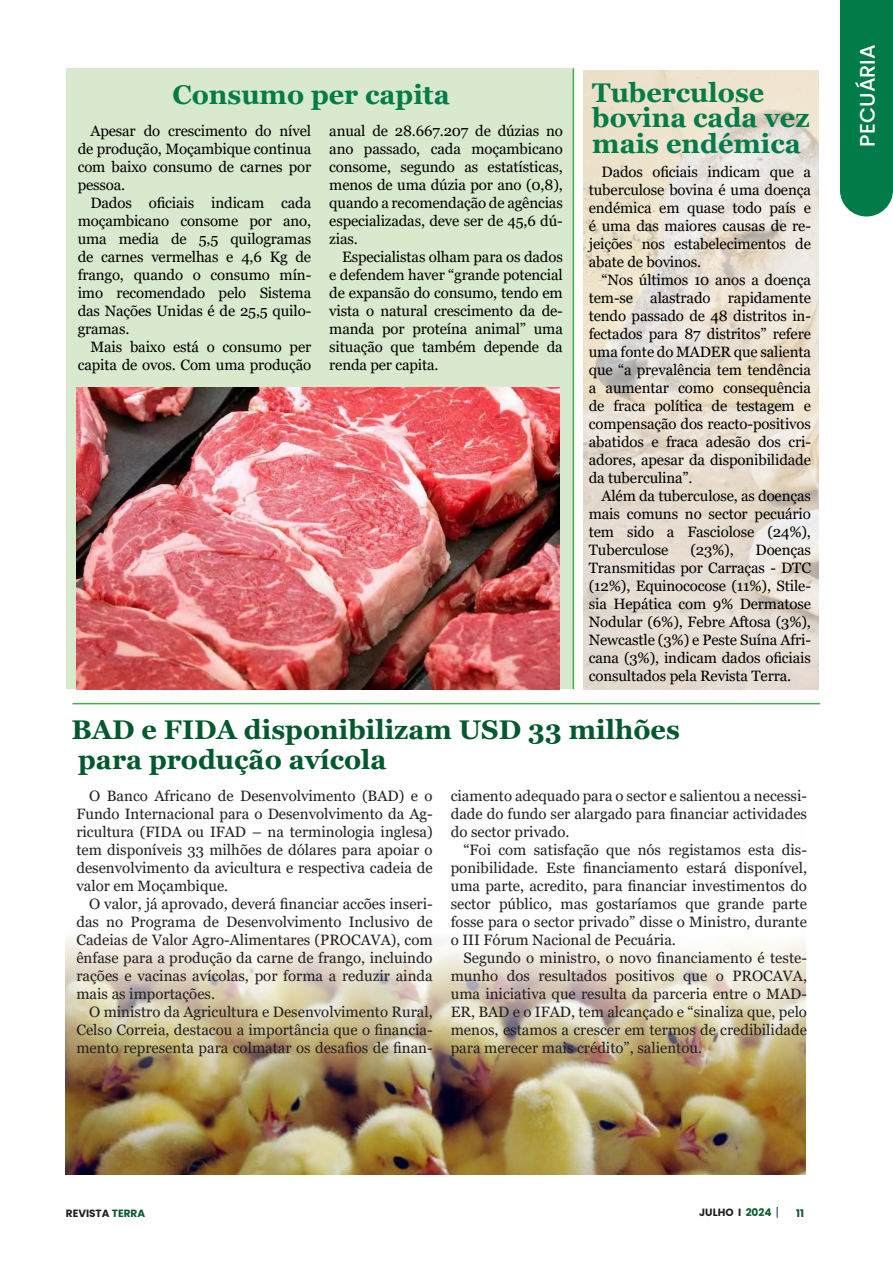
<style>
.page{position:relative;width:893px;height:1263px;background:#fff}
.page>*{position:absolute;margin:0;border:0;box-sizing:border-box;transform-origin:0 0}
.TITULO{font:700 27px "Georgia";color:#00592e}
.TITULO-2{font:700 27px/25.5px "Georgia";color:#017c48}
.Titulo{font:500 21px "Poppins";color:#fff}
.Texto{font:15px/18px "Georgia";letter-spacing:-.01em;color:#000;text-align:justify}
.Texto-2{font:15px/18px "Georgia";color:#231f20;text-align:justify}
.t1{font:700 10.5px "Poppins";color:#231f20}
.t2{font:700 10.5px "Poppins";color:#0a582d}
.s1{color:#0a582d}
</style>
<div class="page">
<div style="left:840px;top:0;width:53px;height:216px;background:#017c48"></div>
<div style="left:66px;top:68px;width:507px;height:621px;background:#d8e9cd"></div>
<img style="left:66px;top:938px;width:740px;height:237px">
<img style="left:584px;top:70px;width:234px;height:619px">
<hr style="left:573px;top:68px;width:1px;height:621px;background:#40ae49">
<img style="left:77px;top:387px;width:482px;height:302px">
<hr style="left:73px;top:703px;width:747px;height:1px;background:#40ae49">
<p class="TITULO-2" style="left:172px;top:82px;width:279px">Consumo per capita</p>
<p class="Texto" style="left:78px;top:122px;width:235px;text-indent:13px">Apesar do crescimento do nível de produção, Moçambique continua com baixo consumo de carnes por pessoa.</p>
<p class="Texto" style="left:78px;top:194px;width:235px;text-indent:13px">Dados oficiais indicam cada moçambicano consome por ano, uma media de 5,5 quilogramas de carnes vermelhas e 4,6 Kg de frango, quando o consumo mín&shy;imo recomendado pelo Sistema das Nações Unidas é de 25,5 quilo&shy;gramas.</p>
<p class="Texto" style="left:78px;top:338px;width:235px;text-align:right">Mais baixo está o consumo per capita de ovos. Com uma produção</p>
<p class="Texto" style="left:329px;top:122px;width:235px">anual de 28.667.207 de dúzias no ano passado, cada moçambicano consome, segundo as estatísticas, menos de uma dúzia por ano (0,8), quando a recomendação de agências especializadas, deve ser de 45,6 dú&shy;zias.</p>
<p class="Texto" style="left:329px;top:248px;width:235px;text-indent:13px">Especialistas olham para os dados e defendem haver “grande potencial de expansão do consumo, tendo em vista o natural crescimento da de&shy;manda por proteína animal” uma situação que também depende da renda per capita.</p>
<p class="TITULO-2" style="left:592px;top:80px;width:219px">Tuberculose bovina cada vez mais endémica</p>
<p class="Texto" style="left:589px;top:163px;width:224px;text-indent:13px">Dados oficiais indicam que a tuberculose bovina é uma doença endémica em quase todo país e é uma das maiores causas de re&shy;jeições nos estabelecimentos de abate de bovinos.</p>
<p class="Texto" style="left:589px;top:271px;width:224px;text-indent:13px">“Nos últimos 10 anos a doença tem-se alastrado rapidamente tendo passado de 48 distritos in&shy;fectados para 87 distritos” refere uma fonte do MADER que salienta que “a prevalência tem tendência a aumentar como consequência de fraca política de testagem e compensação dos reacto-positivos abatidos e fraca adesão dos cri&shy;adores, apesar da disponibilidade da tuberculina”.</p>
<p class="Texto" style="left:589px;top:487px;width:224px;text-indent:13px">Além da tuberculose, as doenças mais comuns no sector pecuário tem sido a Fasciolose (24%), Tuberculose</p>
<p class="Texto" style="left:690px;top:541px;width:45px">(23%),</p>
<p class="Texto" style="left:589px;top:541px;width:224px;text-indent:167px">Doenças Transmitidas por Carraças - DTC (12%), Equinococose (11%), Stile&shy;sia Hepática com 9% Dermatose Nodular (6%), Febre Aftosa (3%), Newcastle (3%) e Peste Suína Afri&shy;cana (3%), indicam dados oficiais consultados pela Revista Terra.</p>
<p class="TITULO" style="left:71px;top:712px;width:610px">BAD e FIDA disponibilizam USD 33 milhões</p>
<p class="TITULO" style="left:78px;top:742px;width:310px">para produção avícola</p>
<p class="Texto-2" style="left:76px;top:787px;width:358px;text-indent:13px">O Banco Africano de Desenvolvimento (BAD) e o Fundo Internacional para o Desenvolvimento da Ag&shy;ricultura (FIDA ou IFAD – na terminologia inglesa) tem disponíveis 33 milhões de dólares para apoiar o desenvolvimento da avicultura e respectiva cadeia de valor em Moçambique.</p>
<p class="Texto-2" style="left:76px;top:895px;width:358px;text-indent:13px">O valor, já aprovado, deverá financiar accões inseri&shy;das no Programa de Desenvolvimento Inclusivo de Cadeias de Valor Agro-Alimentares (PROCAVA), com ênfase para a produção da carne de frango, incluindo rações e vacinas avícolas, por forma a reduzir ainda mais as importações.</p>
<p class="Texto-2" style="left:76px;top:1003px;width:358px;text-indent:13px">O ministro da Agricultura e Desenvolvimento Rural, Celso Correia, destacou a importância que o financia&shy;mento representa para colmatar os desafios de finan-</p>
<p class="Texto-2" style="left:451px;top:787px;width:358px">ciamento adequado para o sector e salientou a necessi&shy;dade do fundo ser alargado para financiar actividades do sector privado.</p>
<p class="Texto-2" style="left:451px;top:841px;width:358px;text-indent:13px">“Foi com satisfação que nós registamos esta dis&shy;ponibilidade. Este financiamento estará disponível, uma parte, acredito, para financiar investimentos do sector público, mas gostaríamos que grande parte fosse para o sector privado” disse o Ministro, durante o III Fórum Nacional de Pecuária.</p>
<p class="Texto-2" style="left:451px;top:949px;width:358px;text-indent:13px">Segundo o ministro, o novo financiamento é teste&shy;munho dos resultados positivos que o PROCAVA, uma iniciativa que resulta da parceria entre o MAD-ER, BAD e o IFAD, tem alcançado e “sinaliza que, pelo menos, estamos a crescer em termos de credibilidade para merecer mais crédito”, salientou.</p>
<p class="Titulo" style="left:855px;top:147px;width:104px;rotate:-90deg">PECUÁRIA</p>
<p class="t1" style="left:66px;top:1207px;width:81px">REVISTA <span class="s1">TERRA</span></p>
<p class="t1" style="left:699px;top:1206px;width:74px">JULHO I <span class="s1">2024</span></p>
<p class="t2" style="left:796px;top:1207px;width:9px">11</p>
</div>
